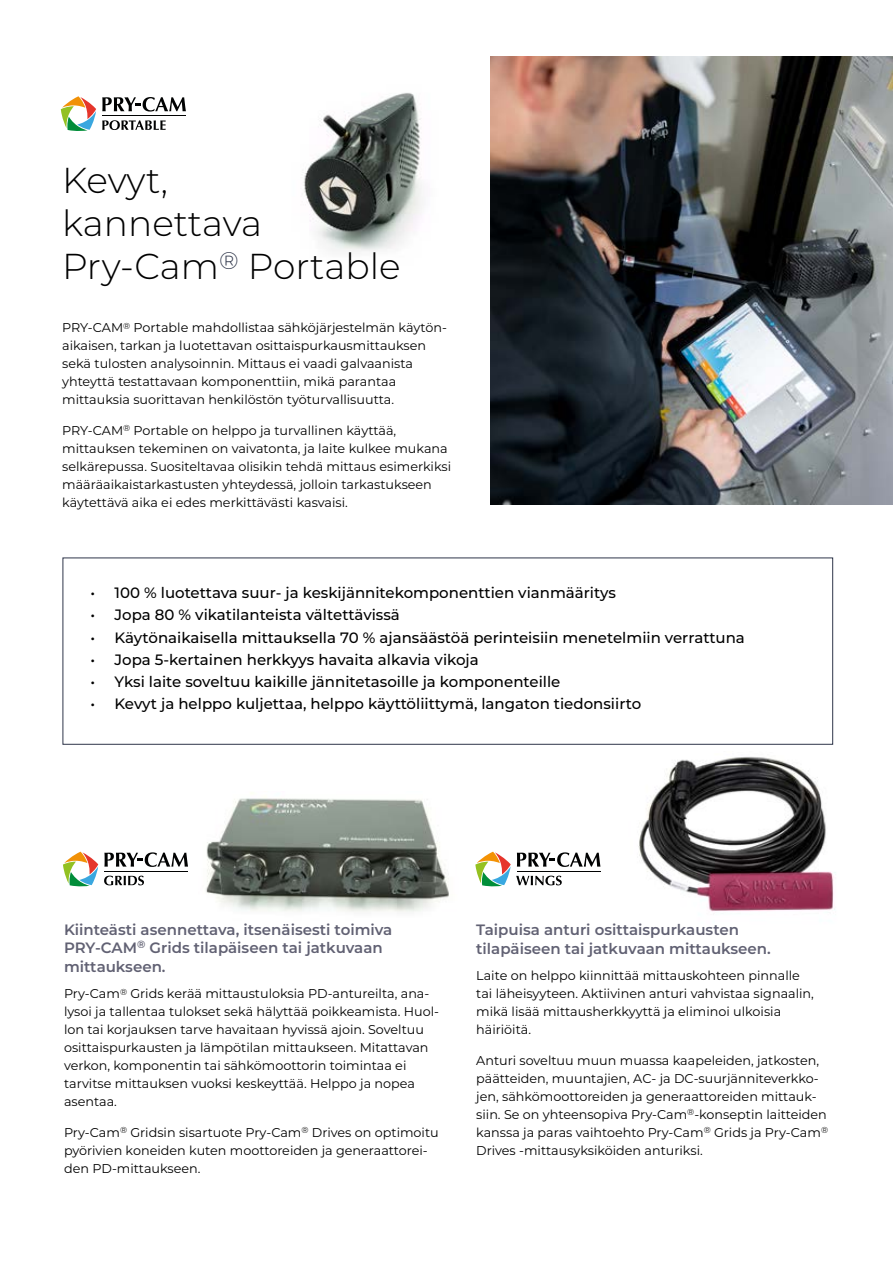
<style>
.page{position:relative;width:893px;height:1263px;background:#fff}
.page>*{position:absolute;margin:0;border:0;box-sizing:border-box;transform-origin:0 0}
.t1{font:300 36px/43.2px "Montserrat";color:#000}
.t2{font:500 15px "Montserrat";color:#000}
.t3{font:600 15px/18.3px "Montserrat";color:#616173}
.t4{font:12.75px/18px "Montserrat";color:#000}
</style>
<div class="page">
<div style="left:63px;top:557px;width:770px;height:188px;border:1px solid #2f364a"></div>
<img style="left:303px;top:56px;width:188px;height:223px">
<img style="left:638px;top:756px;width:198px;height:156px">
<img style="left:206px;top:793px;width:243px;height:119px">
<img style="left:491px;top:56px;width:402px;height:448px">
<svg style="left:475px;top:852px;width:125px;height:35px"></svg>
<svg style="left:104px;top:852px;width:84px;height:15px"></svg>
<hr style="left:104px;top:871px;width:84px;height:1px;background:#010202">
<svg style="left:104px;top:876px;width:40px;height:9px"></svg>
<svg style="left:63px;top:852px;width:35px;height:35px"></svg>
<svg style="left:102px;top:97px;width:84px;height:15px"></svg>
<hr style="left:102px;top:116px;width:84px;height:1px;background:#010202">
<svg style="left:102px;top:120px;width:64px;height:10px"></svg>
<svg style="left:61px;top:96px;width:35px;height:35px"></svg>
<h1 class="t1" style="left:62px;top:157px;width:340px">Kevyt,<br>kannettava<br>Pry-Cam<sup>®</sup> Portable</h1>
<p class="t4" style="left:62px;top:318px;width:386px">PRY-CAM<sup>®</sup> Portable mahdollistaa sähköjärjestelmän käytön&shy;aikaisen, tarkan ja luotettavan osittaispurkausmittauksen sekä tulosten analysoinnin. Mittaus ei vaadi galvaanista yhteyttä testattavaan komponenttiin, mikä parantaa mittauksia suorittavan henkilöstön työturvallisuutta.</p>
<p class="t4" style="left:62px;top:421px;width:391px">PRY-CAM<sup>®</sup> Portable on helppo ja turvallinen käyttää, mittauksen tekeminen on vaivatonta, ja laite kulkee mukana selkärepussa. Suositeltavaa olisikin tehdä mittaus esimerkiksi määräaikaistarkastusten yhteydessä, jolloin tarkastukseen käytettävä aika ei edes merkittävästi kasvaisi.</p>
<p class="t2" style="left:91px;top:582px;width:527px">• 100 % luotettava suur- ja keskijännitekomponenttien vianmääritys</p>
<p class="t2" style="left:91px;top:604px;width:311px">• Jopa 80 % vikatilanteista vältettävissä</p>
<p class="t2" style="left:91px;top:627px;width:656px">• Käytönaikaisella mittauksella 70 % ajansäästöä perinteisiin menetelmiin verrattuna</p>
<p class="t2" style="left:91px;top:649px;width:390px">• Jopa 5-kertainen herkkyys havaita alkavia vikoja</p>
<p class="t2" style="left:91px;top:671px;width:471px">• Yksi laite soveltuu kaikille jännitetasoille ja komponenteille</p>
<p class="t2" style="left:91px;top:693px;width:552px">• Kevyt ja helppo kuljettaa, helppo käyttöliittymä, langaton tiedonsiirto</p>
<p class="t3" style="left:64px;top:920px;width:330px">Kiinteästi asennettava, itsenäisesti toimiva<br>PRY-CAM<sup>®</sup> Grids tilapäiseen tai jatkuvaan mittaukseen.</p>
<p class="t4" style="left:64px;top:984px;width:377px">Pry-Cam<sup>®</sup> Grids kerää mittaustuloksia PD-antureilta, ana&shy;lysoi ja tallentaa tulokset sekä hälyttää poikkeamista. Huol&shy;lon tai korjauksen tarve havaitaan hyvissä ajoin. Soveltuu osittaispurkausten ja lämpötilan mittaukseen. Mitattavan verkon, komponentin tai sähkömoottorin toimintaa ei tarvitse mittauksen vuoksi keskeyttää. Helppo ja nopea asentaa.</p>
<p class="t4" style="left:64px;top:1123px;width:376px">Pry-Cam<sup>®</sup> Gridsin sisartuote Pry-Cam<sup>®</sup> Drives on optimoitu pyörivien koneiden kuten moottoreiden ja generaattorei&shy;den PD-mittaukseen.</p>
<p class="t3" style="left:476px;top:919px;width:296px;line-height:18.8px">Taipuisa anturi osittaispurkausten tilapäiseen tai jatkuvaan mittaukseen.</p>
<p class="t4" style="left:476px;top:966px;width:339px">Laite on helppo kiinnittää mittauskohteen pinnalle tai läheisyyteen. Aktiivinen anturi vahvistaa signaalin, mikä lisää mittausherkkyyttä ja eliminoi ulkoisia häiriöitä.</p>
<p class="t4" style="left:476px;top:1051px;width:353px">Anturi soveltuu muun muassa kaapeleiden, jatkosten, päätteiden, muuntajien, AC- ja DC-suurjänniteverkko&shy;jen, sähkömoottoreiden ja generaattoreiden mittauk&shy;siin. Se on yhteensopiva Pry-Cam<sup>®</sup>-konseptin laitteiden kanssa ja paras vaihtoehto Pry-Cam<sup>®</sup> Grids ja Pry-Cam<sup>® </sup>Drives -mittausyksiköiden anturiksi.</p>
</div>
